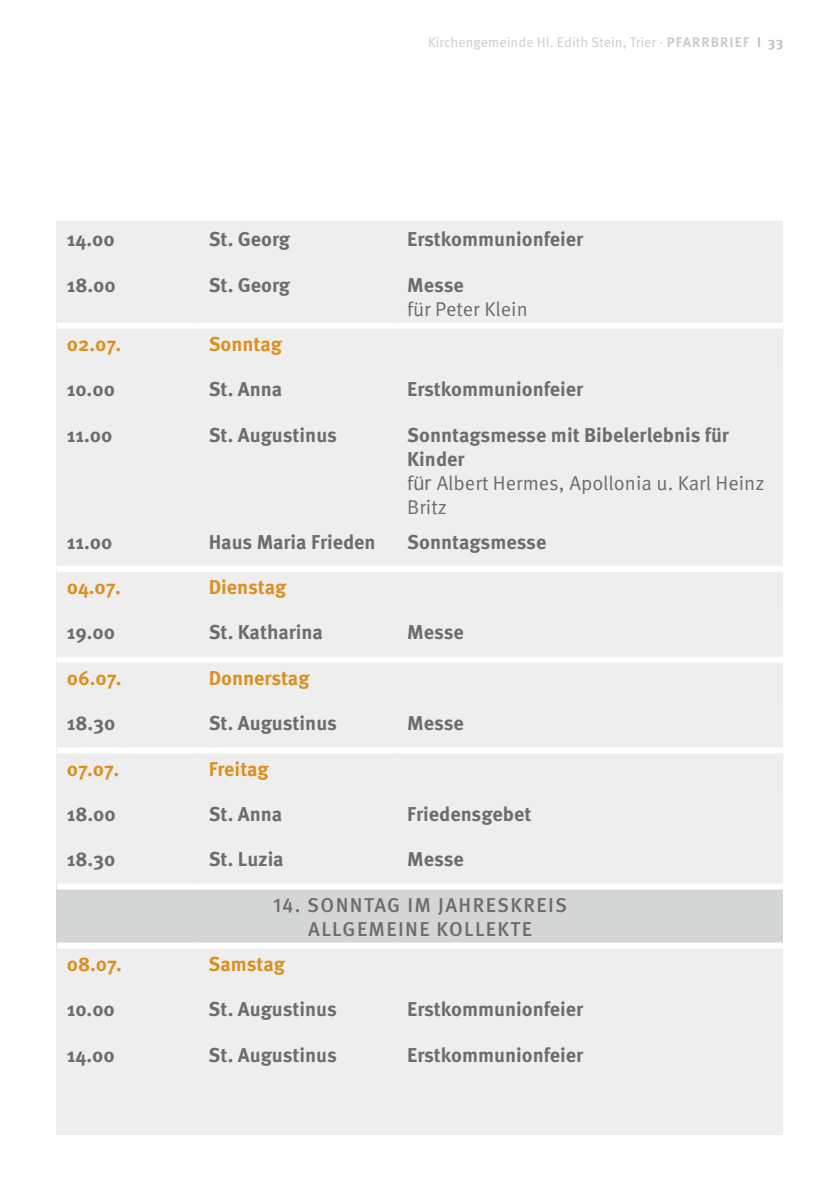
<style>
.page{position:relative;width:840px;height:1191px;background:#fff}
.page>*{position:absolute;margin:0;border:0;box-sizing:border-box;transform-origin:0 0}
.t1{font:700 20px/24px "Meta Pro";color:#6b6c6b}
.t2{font:700 20px "Meta Pro";color:#d99120}
.t3{font:20px/24px "Meta Pro Norm";color:#6b6c6b}
.t4{font:500 20px/24px "Meta Pro";letter-spacing:.07em;color:#6b6c6b;text-align:center}
.t5{font:14px "Meta Pro Norm";color:#cbcccc}
.s1{font-family:"Meta Pro";font-weight:700}
.s2{font-family:"Meta Pro";font-weight:500;color:#b9baba}
.s3{font-family:"Arial"}
</style>
<div class="page">
<div style="left:57px;top:221px;width:725px;height:913px;background:#eee"></div>
<div style="left:57px;top:886px;width:725px;height:59px;background:#d4d5d5"></div>
<div style="left:57px;top:323px;width:141px;height:6px;background:#fff"></div>
<div style="left:198px;top:323px;width:199px;height:6px;background:#fff"></div>
<div style="left:397px;top:323px;width:385px;height:6px;background:#fff"></div>
<div style="left:57px;top:566px;width:141px;height:6px;background:#fff"></div>
<div style="left:198px;top:566px;width:199px;height:6px;background:#fff"></div>
<div style="left:397px;top:566px;width:385px;height:6px;background:#fff"></div>
<div style="left:57px;top:656px;width:141px;height:6px;background:#fff"></div>
<div style="left:198px;top:656px;width:199px;height:6px;background:#fff"></div>
<div style="left:397px;top:656px;width:385px;height:6px;background:#fff"></div>
<div style="left:57px;top:747px;width:141px;height:6px;background:#fff"></div>
<div style="left:198px;top:747px;width:199px;height:6px;background:#fff"></div>
<div style="left:397px;top:747px;width:385px;height:6px;background:#fff"></div>
<div style="left:57px;top:883px;width:141px;height:6px;background:#fff"></div>
<div style="left:198px;top:883px;width:199px;height:6px;background:#fff"></div>
<div style="left:397px;top:883px;width:385px;height:6px;background:#fff"></div>
<div style="left:57px;top:942px;width:141px;height:6px;background:#fff"></div>
<div style="left:198px;top:942px;width:199px;height:6px;background:#fff"></div>
<div style="left:397px;top:942px;width:385px;height:6px;background:#fff"></div>
<p class="t5" style="left:428px;top:31px;width:356px">Kirchengemeinde Hl. Edith Stein, Trier · <span class="s1">PFARRBRIEF</span> <span class="s2">I 33</span></p>
<p class="t1" style="left:67px;top:226px;width:49px">14.00</p>
<p class="t1" style="left:208px;top:226px;width:83px">St. Georg</p>
<p class="t1" style="left:407px;top:226px;width:177px">Erstkommunionfeier</p>
<p class="t1" style="left:67px;top:271px;width:51px">18.00</p>
<p class="t1" style="left:208px;top:271px;width:83px">St. Georg</p>
<p class="t1" style="left:407px;top:271px;width:58px">Messe</p>
<p class="t3" style="left:407px;top:295px;width:122px">für Peter Klein</p>
<p class="t2" style="left:67px;top:328px;width:56px">02.07.</p>
<p class="t2" style="left:208px;top:328px;width:75px">Sonntag</p>
<p class="t1" style="left:67px;top:376px;width:50px">10.00</p>
<p class="t1" style="left:208px;top:376px;width:75px">St. Anna</p>
<p class="t1" style="left:407px;top:376px;width:177px">Erstkommunionfeier</p>
<p class="t1" style="left:67px;top:421px;width:47px">11.00</p>
<p class="t1" style="left:208px;top:421px;width:130px">St. Augustinus</p>
<p class="t1" style="left:407px;top:421px;width:323px">Sonntagsmesse mit Bibelerlebnis für<br>Kinder</p>
<p class="t3" style="left:407px;top:469px;width:358px">f<span class="s3">ür</span> Albert Hermes, Apollonia u. Karl Heinz<br>Britz</p>
<p class="t1" style="left:67px;top:528px;width:47px">11.00</p>
<p class="t1" style="left:208px;top:528px;width:168px">Haus Maria Frieden</p>
<p class="t1" style="left:407px;top:528px;width:140px">Sonntagsmesse</p>
<p class="t2" style="left:67px;top:571px;width:55px">04.07.</p>
<p class="t2" style="left:208px;top:571px;width:79px">Dienstag</p>
<p class="t1" style="left:67px;top:619px;width:50px">19.00</p>
<p class="t1" style="left:208px;top:619px;width:116px">St. Katharina</p>
<p class="t1" style="left:407px;top:619px;width:58px">Messe</p>
<p class="t2" style="left:67px;top:662px;width:56px">06.07.</p>
<p class="t2" style="left:208px;top:662px;width:102px">Donnerstag</p>
<p class="t1" style="left:67px;top:710px;width:50px">18.30</p>
<p class="t1" style="left:208px;top:710px;width:130px">St. Augustinus</p>
<p class="t1" style="left:407px;top:710px;width:58px">Messe</p>
<p class="t2" style="left:67px;top:753px;width:54px">07.07.</p>
<p class="t2" style="left:208px;top:753px;width:62px">Freitag</p>
<p class="t1" style="left:67px;top:800px;width:51px">18.00</p>
<p class="t1" style="left:208px;top:800px;width:75px">St. Anna</p>
<p class="t1" style="left:407px;top:800px;width:126px">Friedensgebet</p>
<p class="t1" style="left:67px;top:846px;width:50px">18.30</p>
<p class="t1" style="left:208px;top:846px;width:76px">St. Luzia</p>
<p class="t1" style="left:407px;top:846px;width:58px">Messe</p>
<p class="t4" style="left:273px;top:891px;width:295px">14. SONNTAG IM JAHRESKREIS<br>ALLGEMEINE KOLLEKTE</p>
<p class="t2" style="left:67px;top:948px;width:57px">08.07.</p>
<p class="t2" style="left:208px;top:948px;width:78px">Samstag</p>
<p class="t1" style="left:67px;top:996px;width:50px">10.00</p>
<p class="t1" style="left:208px;top:996px;width:130px">St. Augustinus</p>
<p class="t1" style="left:407px;top:996px;width:177px">Erstkommunionfeier</p>
<p class="t1" style="left:67px;top:1041px;width:49px">14.00</p>
<p class="t1" style="left:208px;top:1041px;width:130px">St. Augustinus</p>
<p class="t1" style="left:407px;top:1041px;width:177px">Erstkommunionfeier</p>
</div>
